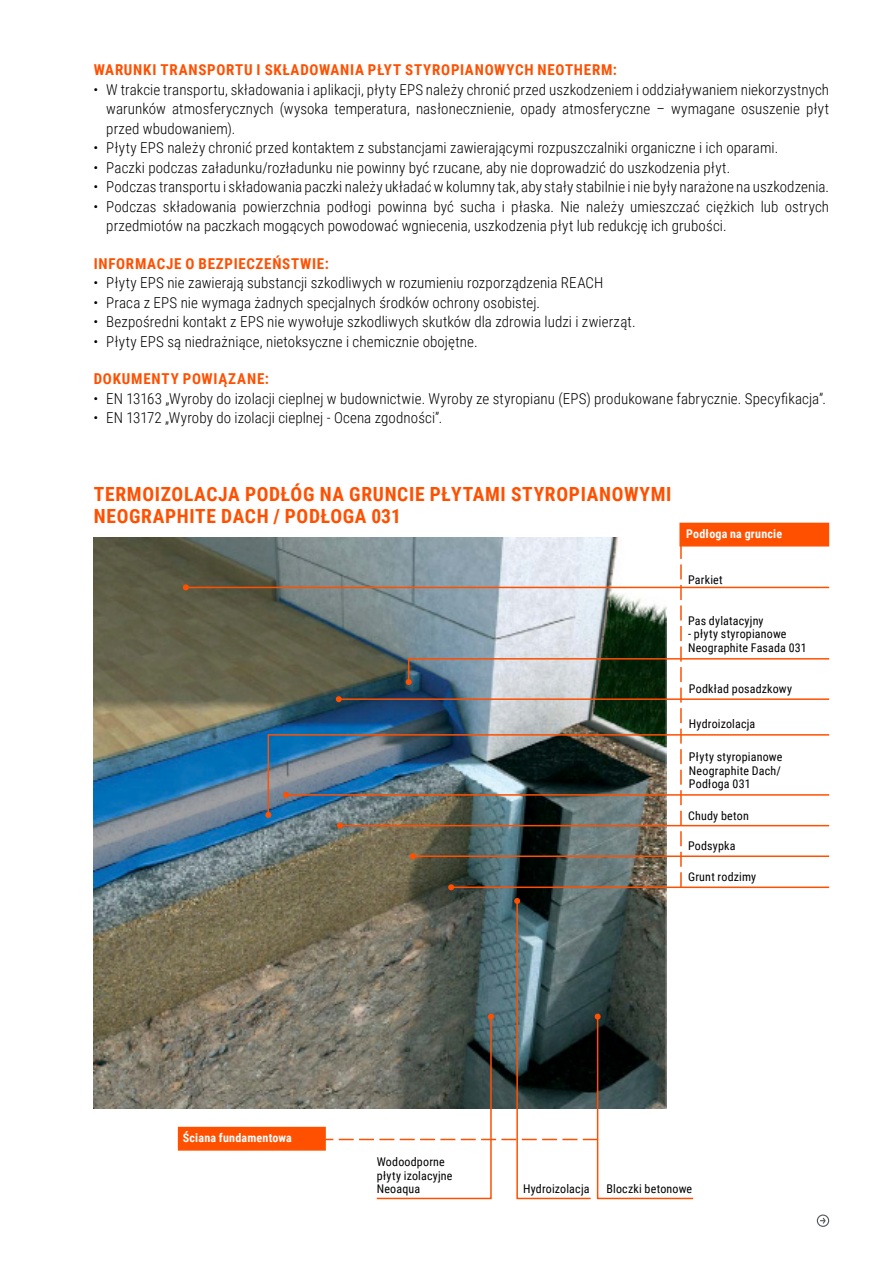
<style>
.page{position:relative;width:893px;height:1263px;background:#fff}
.page>*{position:absolute;margin:0;border:0;box-sizing:border-box;transform-origin:0 0}
.t1{font:700 19.5px/22.5px "Roboto Condensed";letter-spacing:.035em;color:#ff5000}
.t2{font:300 15px/19.5px "Roboto Condensed";letter-spacing:.005em;color:#000;text-align:justify}
.t3{font:700 15px "Roboto Condensed";letter-spacing:.05em;color:#ff5000}
.t4{font:12px/13.5px "Roboto Condensed";letter-spacing:.015em;color:#000}
.t5{font:700 12px "Roboto Condensed";letter-spacing:.02em;color:#fff}
</style>
<div class="page">
<div style="left:817px;top:1214px;width:12px;height:13px;border:1px solid #52555a;border-radius:50%"></div>
<svg style="left:820px;top:1216px;width:6px;height:9px"></svg>
<img style="left:94px;top:537px;width:573px;height:572px">
<hr style="left:451px;top:886px;width:378px;height:2px;background:#ff5000">
<svg style="left:448px;top:884px;width:6px;height:6px"></svg>
<div style="left:679px;top:523px;width:150px;height:23px;background:#ff5000"></div>
<hr style="left:339px;top:698px;width:490px;height:2px;background:#ff5000">
<svg style="left:336px;top:696px;width:6px;height:6px"></svg>
<hr style="left:186px;top:587px;width:643px;height:1px;background:#ff5000">
<svg style="left:183px;top:584px;width:6px;height:6px"></svg>
<svg style="left:680px;top:852px;width:2px;height:35px"></svg>
<svg style="left:680px;top:816px;width:2px;height:30px"></svg>
<svg style="left:680px;top:708px;width:2px;height:15px"></svg>
<svg style="left:680px;top:585px;width:2px;height:35px"></svg>
<svg style="left:680px;top:544px;width:2px;height:35px"></svg>
<img style="left:267px;top:733px;width:563px;height:83px">
<svg style="left:265px;top:812px;width:6px;height:6px"></svg>
<svg style="left:406px;top:626px;width:424px;height:76px"></svg>
<hr style="left:286px;top:794px;width:543px;height:2px;background:#ff5000">
<svg style="left:283px;top:792px;width:6px;height:6px"></svg>
<hr style="left:340px;top:825px;width:489px;height:1px;background:#ff5000">
<svg style="left:337px;top:823px;width:6px;height:6px"></svg>
<hr style="left:413px;top:855px;width:416px;height:2px;background:#ff5000">
<svg style="left:410px;top:853px;width:6px;height:6px"></svg>
<svg style="left:339px;top:898px;width:355px;height:302px"></svg>
<div style="left:178px;top:1127px;width:148px;height:24px;background:#ff5000;border:2px solid #ff5000"></div>
<p class="t3" style="left:94px;top:59px;width:524px">WARUNKI TRANSPORTU I SKŁADOWANIA PŁYT STYROPIANOWYCH NEOTHERM:</p>
<p class="t2" style="left:106px;top:79px;width:724px;text-indent:-13px">• W trakcie transportu, składowania i aplikacji, płyty EPS należy chronić przed uszkodzeniem i oddziaływaniem niekorzystnych warunków atmosferycznych (wysoka temperatura, nasłonecznienie, opady atmosferyczne – wymagane osuszenie płyt przed wbudowaniem).</p>
<p class="t2" style="left:94px;top:137px;width:686px">• Płyty EPS należy chronić przed kontaktem z substancjami zawierającymi rozpuszczalniki organiczne i ich oparami.</p>
<p class="t2" style="left:94px;top:157px;width:638px">• Paczki podczas załadunku/rozładunku nie powinny być rzucane, aby nie doprowadzić do uszkodzenia płyt.</p>
<p class="t2" style="left:94px;top:176px;width:737px">• Podczas transportu i składowania paczki należy układać w kolumny tak, aby stały stabilnie i nie były narażone na uszkodzenia.</p>
<p class="t2" style="left:106px;top:196px;width:724px;text-indent:-13px">• Podczas składowania powierzchnia podłogi powinna być sucha i płaska. Nie należy umieszczać ciężkich lub ostrych przedmiotów na paczkach mogących powodować wgniecenia, uszkodzenia płyt lub redukcję ich grubości.</p>
<p class="t3" style="left:94px;top:253px;width:237px">INFORMACJE O BEZPIECZEŃSTWIE:</p>
<p class="t2" style="left:94px;top:272px;width:511px">• Płyty EPS nie zawierają substancji szkodliwych w rozumieniu rozporządzenia REACH</p>
<p class="t2" style="left:94px;top:292px;width:448px">• Praca z EPS nie wymaga żadnych specjalnych środków ochrony osobistej.</p>
<p class="t2" style="left:94px;top:311px;width:544px">• Bezpośredni kontakt z EPS nie wywołuje szkodliwych skutków dla zdrowia ludzi i zwierząt.</p>
<p class="t2" style="left:94px;top:331px;width:386px">• Płyty EPS są niedrażniące, nietoksyczne i chemicznie obojętne.</p>
<p class="t3" style="left:94px;top:368px;width:177px">DOKUMENTY POWIĄZANE:</p>
<p class="t2" style="left:94px;top:388px;width:734px">• EN 13163 „Wyroby do izolacji cieplnej w budownictwie. Wyroby ze styropianu (EPS) produkowane fabrycznie. Specyfikacja”.</p>
<p class="t2" style="left:94px;top:407px;width:350px">• EN 13172 „Wyroby do izolacji cieplnej - Ocena zgodności”.</p>
<h1 class="t1" style="left:94px;top:482px;width:579px">TERMOIZOLACJA PODŁÓG NA GRUNCIE PŁYTAMI STYROPIANOWYMI<br>NEOGRAPHITE DACH / PODŁOGA 031</h1>
<p class="t5" style="left:686px;top:525px;width:97px">Podłoga na gruncie</p>
<p class="t4" style="left:688px;top:573px;width:36px">Parkiet</p>
<p class="t4" style="left:688px;top:613px;width:77px">Pas dylatacyjny</p>
<p class="t4" style="left:688px;top:627px;width:120px">- płyty styropianowe<br>Neographite Fasada 031</p>
<p class="t4" style="left:689px;top:682px;width:105px">Podkład posadzkowy</p>
<p class="t4" style="left:689px;top:716px;width:68px">Hydroizolacja</p>
<p class="t4" style="left:689px;top:750px;width:95px;text-align:justify">Płyty styropianowe Neographite Dach/ Podłoga 031</p>
<p class="t4" style="left:688px;top:808px;width:62px">Chudy beton</p>
<p class="t4" style="left:688px;top:839px;width:49px">Podsypka</p>
<p class="t4" style="left:688px;top:869px;width:70px">Grunt rodzimy</p>
<p class="t5" style="left:183px;top:1129px;width:111px">Ściana fundamentowa</p>
<p class="t4" style="left:377px;top:1155px;width:77px">Wodoodporne płyty izolacyjne<br>Neoaqua</p>
<p class="t4" style="left:523px;top:1182px;width:68px">Hydroizolacja</p>
<p class="t4" style="left:606px;top:1182px;width:87px">Bloczki betonowe</p>
</div>
